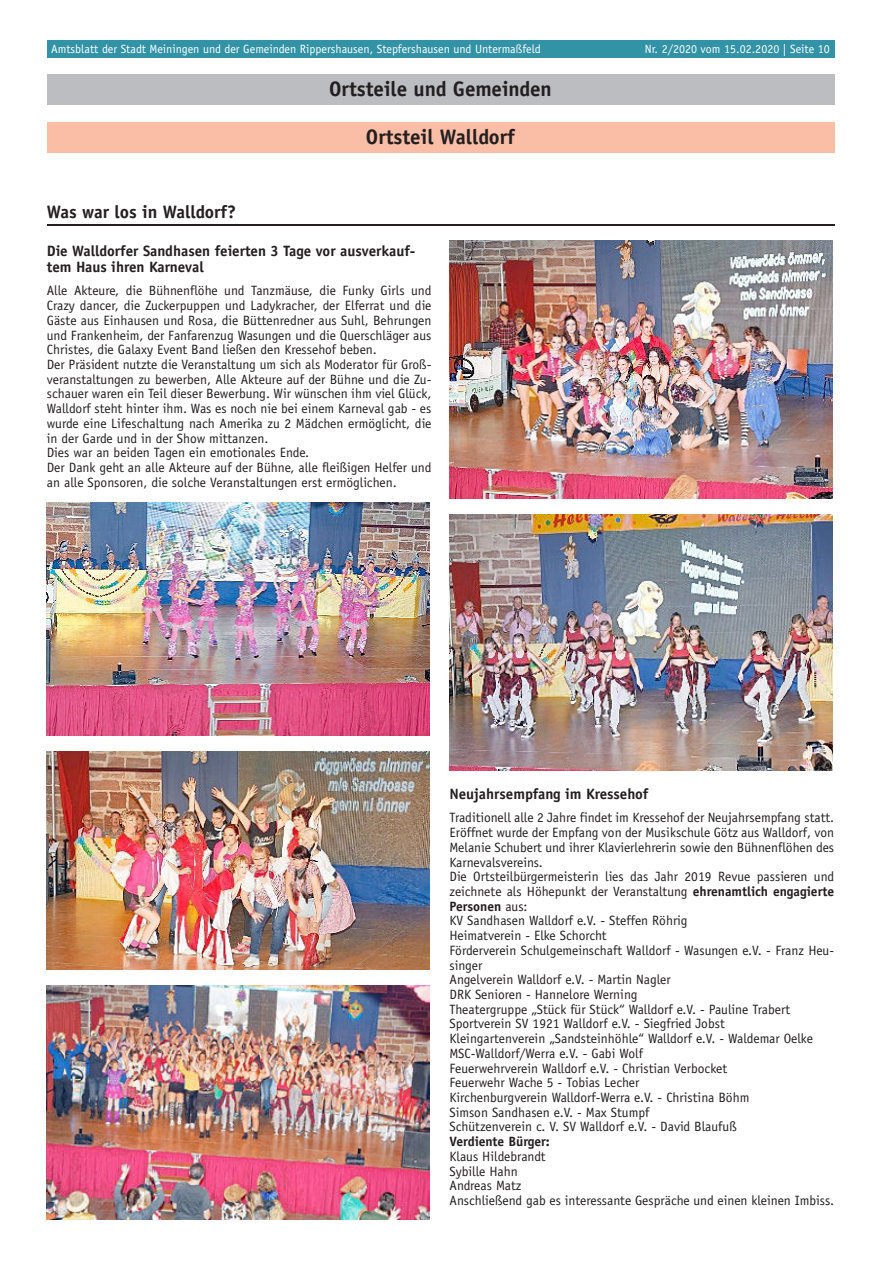
<style>
.page{position:relative;width:881px;height:1263px;background:#fff}
.page>*{position:absolute;margin:0;border:0;box-sizing:border-box;transform-origin:0 0}
.t1{font:700 21px "Officina Sans LT";color:#231f20}
.t2{font:700 18px "Officina Sans LT";color:#231f20}
.t3{font:700 15px/16.4px "Officina Sans LT";color:#231f20}
.t4{font:13.5px/14.7px "Officina Sans LT";color:#231f20}
.t5{font:700 13.5px "Officina Sans LT";color:#231f20}
.t6{font:12px "Officina Sans LT";color:#fff}
.s1{font-weight:700}
</style>
<div class="page">
<div style="left:47px;top:40px;width:786px;height:17px;background:#3292a6"></div>
<div style="left:47px;top:74px;width:786px;height:30px;background:#bcbdc0"></div>
<div style="left:47px;top:123px;width:786px;height:30px;background:#fabda6"></div>
<hr style="left:47px;top:225px;width:786px;height:1px;background:#231f20">
<img style="left:47px;top:503px;width:382px;height:233px">
<img style="left:47px;top:752px;width:382px;height:217px">
<img style="left:47px;top:985px;width:382px;height:234px">
<img style="left:449px;top:241px;width:383px;height:257px">
<img style="left:449px;top:514px;width:383px;height:256px">
<p class="t6" style="left:51px;top:43px;width:491px">Amtsblatt der Stadt Meiningen und der Gemeinden Rippershausen, Stepfershausen und Untermaßfeld</p>
<p class="t6" style="left:644px;top:43px;width:186px">Nr. 2/2020 vom 15.02.2020 | Seite 10</p>
<h1 class="t1" style="left:329px;top:77px;width:224px">Ortsteile und Gemeinden</h1>
<h1 class="t1" style="left:366px;top:125px;width:150px">Ortsteil Walldorf</h1>
<h2 class="t2" style="left:47px;top:202px;width:191px">Was war los in Walldorf?</h2>
<p class="t3" style="left:47px;top:243px;width:370px">Die Walldorfer Sandhasen feierten 3 Tage vor ausverkauf&shy;tem Haus ihren Karneval</p>
<p class="t4" style="left:47px;top:284px;width:386px">Alle Akteure, die Bühnenflöhe und Tanzmäuse, die Funky Girls und Crazy dancer, die Zuckerpuppen und Ladykracher, der Elferrat und die Gäste aus Einhausen und Rosa, die Büttenredner aus Suhl, Behrungen und Frankenheim, der Fanfarenzug Wasungen und die Querschläger aus Christes, die Galaxy Event Band ließen den Kressehof beben.<br>Der Präsident nutzte die Veranstaltung um sich als Moderator für Groß&shy;veranstaltungen zu bewerben, Alle Akteure auf der Bühne und die Zu&shy;schauer waren ein Teil dieser Bewerbung. Wir wünschen ihm viel Glück, Walldorf steht hinter ihm. Was es noch nie bei einem Karneval gab - es wurde eine Lifeschaltung nach Amerika zu 2 Mädchen ermöglicht, die in der Garde und in der Show mittanzen.<br>Dies war an beiden Tagen ein emotionales Ende.<br>Der Dank geht an alle Akteure auf der Bühne, alle fleißigen Helfer und an alle Sponsoren, die solche Veranstaltungen erst ermöglichen.</p>
<p class="t3" style="left:449px;top:786px;width:200px">Neujahrsempfang im Kressehof</p>
<p class="t4" style="left:449px;top:811px;width:386px">Traditionell alle 2 Jahre findet im Kressehof der Neujahrsempfang statt.<br>Eröffnet wurde der Empfang von der Musikschule Götz aus Walldorf, von Melanie Schubert und ihrer Klavierlehrerin sowie den Bühnenflöhen des Karnevalsvereins.<br>Die Ortsteilbürgermeisterin lies das Jahr 2019 Revue passieren und zeichnete als Höhepunkt der Veranstaltung <span class="s1">ehrenamtlich engagierte Personen</span> aus:<br>KV Sandhasen Walldorf e.V. - Steffen Röhrig<br>Heimatverein - Elke Schorcht<br>Förderverein Schulgemeinschaft Walldorf - Wasungen e.V. - Franz Heu&shy;singer<br>Angelverein Walldorf e.V. - Martin Nagler<br>DRK Senioren - Hannelore Werning<br>Theatergruppe „Stück für Stück“ Walldorf e.V. - Pauline Trabert Sportverein SV 1921 Walldorf e.V. - Siegfried Jobst<br>Kleingartenverein „Sandsteinhöhle“ Walldorf e.V. - Waldemar Oelke MSC-Walldorf/Werra e.V. - Gabi Wolf<br>Feuerwehrverein Walldorf e.V. - Christian Verbocket<br>Feuerwehr Wache 5 - Tobias Lecher<br>Kirchenburgverein Walldorf-Werra e.V. - Christina Böhm<br>Simson Sandhasen e.V. - Max Stumpf<br>Schützenverein c. V. SV Walldorf e.V. - David Blaufuß</p>
<p class="t5" style="left:449px;top:1134px;width:102px">Verdiente Bürger:</p>
<p class="t4" style="left:449px;top:1149px;width:386px">Klaus Hildebrandt<br>Sybille Hahn<br>Andreas Matz<br>Anschließend gab es interessante Gespräche und einen kleinen Imbiss.</p>
</div>
